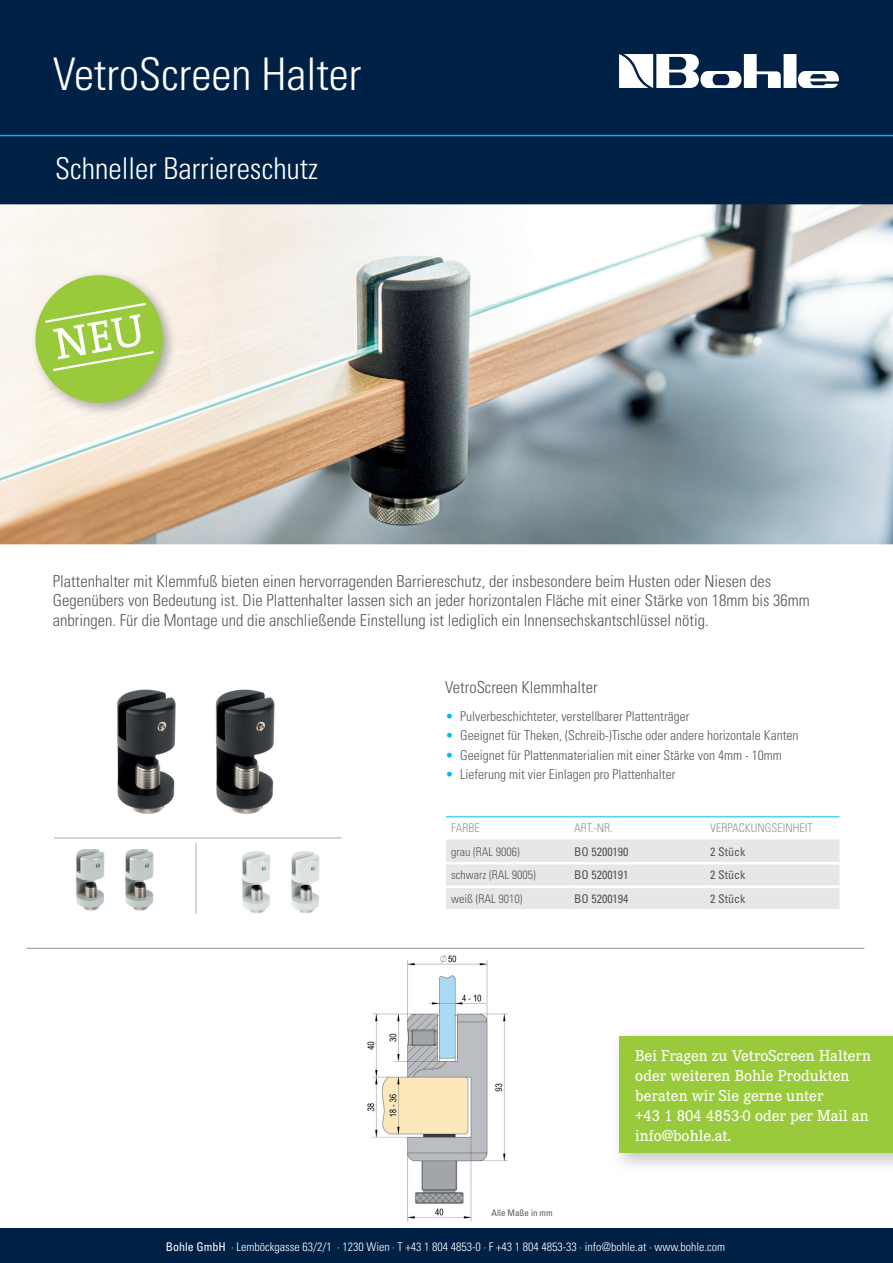
<style>
.page{position:relative;width:893px;height:1263px;background:#fff}
.page>*{position:absolute;margin:0;border:0;box-sizing:border-box;transform-origin:0 0}
.t1{font:300 condensed 45px "Univers";color:#fff}
.t2{font:300 condensed 30px "Univers";color:#fff}
.t3{font:300 condensed 16.5px/19.8px "Univers";color:#57585a}
.t4{font:500 16.5px/19.8px "Corporate E";color:#fff}
.t5{font:300 condensed 13.5px "Univers";color:#57585a}
.t6{font:300 condensed 12px "Univers";color:#fff}
.t7{font:condensed 12px "Univers";color:#57585a}
.t8{font:300 condensed 12px "Univers";color:#57585a}
.t9{font:300 condensed 12px "Univers";color:#939598}
.t10{font:condensed 9px "Univers";color:#57585a}
.s1{color:#00baf1}
.s2{font-weight:400}
</style>
<div class="page">
<div style="left:0;top:0;width:893px;height:204px;background:#002146"></div>
<div style="left:0;top:1229px;width:893px;height:34px;background:#002146"></div>
<hr style="left:0;top:135px;width:893px;height:1px;background:#00baf1">
<svg style="left:619px;top:54px;width:220px;height:34px"></svg>
<img style="left:0;top:204px;width:893px;height:340px">
<hr style="left:26px;top:948px;width:838px;height:1px;background:#939598">
<img style="left:117px;top:689px;width:158px;height:125px">
<img style="left:76px;top:849px;width:78px;height:62px">
<img style="left:242px;top:851px;width:78px;height:63px">
<hr style="left:54px;top:837px;width:288px;height:1px;background:#a8a9ad">
<hr style="left:196px;top:843px;width:1px;height:71px;background:#a8a9ad">
<img style="left:367px;top:954px;width:142px;height:268px">
<div style="left:619px;top:1036px;width:274px;height:117px;background:#99ca3b"></div>
<img style="left:30px;top:270px;width:146px;height:146px">
<div style="left:446px;top:839px;width:393px;height:70px;background:#e6e7e9"></div>
<hr style="left:446px;top:816px;width:123px;height:1px;background:#00baf1">
<hr style="left:569px;top:816px;width:136px;height:1px;background:#00baf1">
<hr style="left:705px;top:816px;width:134px;height:1px;background:#00baf1">
<hr style="left:446px;top:862px;width:123px;height:2px;background:#fff">
<hr style="left:446px;top:885px;width:123px;height:3px;background:#fff">
<hr style="left:569px;top:862px;width:136px;height:2px;background:#fff">
<hr style="left:705px;top:862px;width:134px;height:2px;background:#fff">
<hr style="left:569px;top:885px;width:136px;height:3px;background:#fff">
<hr style="left:705px;top:885px;width:134px;height:3px;background:#fff">
<svg style="left:30px;top:270px;width:138px;height:138px;background:#b7d475"></svg>
<h1 class="t1" style="left:53px;top:47px;width:310px">VetroScreen Halter</h1>
<h2 class="t2" style="left:55px;top:151px;width:265px">Schneller Barriereschutz</h2>
<p class="t3" style="left:53px;top:571px;width:758px">Plattenhalter mit Klemmfuß bieten einen hervorragenden Barriereschutz, der insbesondere beim Husten oder Niesen des<br>Gegenübers von Bedeutung ist. Die Plattenhalter lassen sich an jeder horizontalen Fläche mit einer Stärke von 18mm bis 36mm anbringen. Für die Montage und die anschließende Einstellung ist lediglich ein Innensechskantschlüssel nötig.</p>
<p class="t3" style="left:445px;top:678px;width:154px">VetroScreen Klemmhalter</p>
<p class="t5" style="left:445px;top:708px;width:246px"><span class="s1">•</span> Pulverbeschichteter, verstellbarer Plattenträger</p>
<p class="t5" style="left:445px;top:727px;width:354px"><span class="s1">•</span> Geeignet für Theken, (Schreib-)Tische oder andere horizontale Kanten</p>
<p class="t5" style="left:445px;top:747px;width:338px"><span class="s1">•</span> Geeignet für Plattenmaterialien mit einer Stärke von 4mm - 10mm</p>
<p class="t5" style="left:445px;top:766px;width:232px"><span class="s1">•</span> Lieferung mit vier Einlagen pro Plattenhalter</p>
<p class="t9" style="left:451px;top:821px;width:30px">FARBE</p>
<p class="t9" style="left:574px;top:821px;width:40px">ART.-NR.</p>
<p class="t9" style="left:710px;top:821px;width:104px">VERPACKUNGSEINHEIT</p>
<p class="t8" style="left:451px;top:844px;width:70px">grau (RAL 9006)</p>
<p class="t7" style="left:574px;top:844px;width:56px">BO 5200190</p>
<p class="t7" style="left:710px;top:844px;width:37px">2 Stück</p>
<p class="t8" style="left:451px;top:868px;width:86px">schwarz (RAL 9005)</p>
<p class="t7" style="left:574px;top:867px;width:56px">BO 5200191</p>
<p class="t7" style="left:710px;top:867px;width:37px">2 Stück</p>
<p class="t8" style="left:451px;top:891px;width:73px">weiß (RAL 9010)</p>
<p class="t7" style="left:574px;top:891px;width:56px">BO 5200194</p>
<p class="t7" style="left:710px;top:891px;width:37px">2 Stück</p>
<p class="t10" style="left:492px;top:1207px;width:62px">Alle Maße in mm</p>
<p class="t4" style="left:635px;top:1045px;width:237px">Bei Fragen zu VetroScreen Haltern oder weiteren Bohle Produkten beraten wir Sie gerne unter<br>+43 1 804 4853-0 oder per Mail an info@bohle.at.</p>
<p class="t6" style="left:166px;top:1239px;width:561px"><span class="s2">Bohle GmbH</span> · Lemböckgasse 63/2/1 · 1230 Wien · T +43 1 804 4853-0 · F +43 1 804 4853-33 · info@bohle.at · www.bohle.com</p>
</div>
